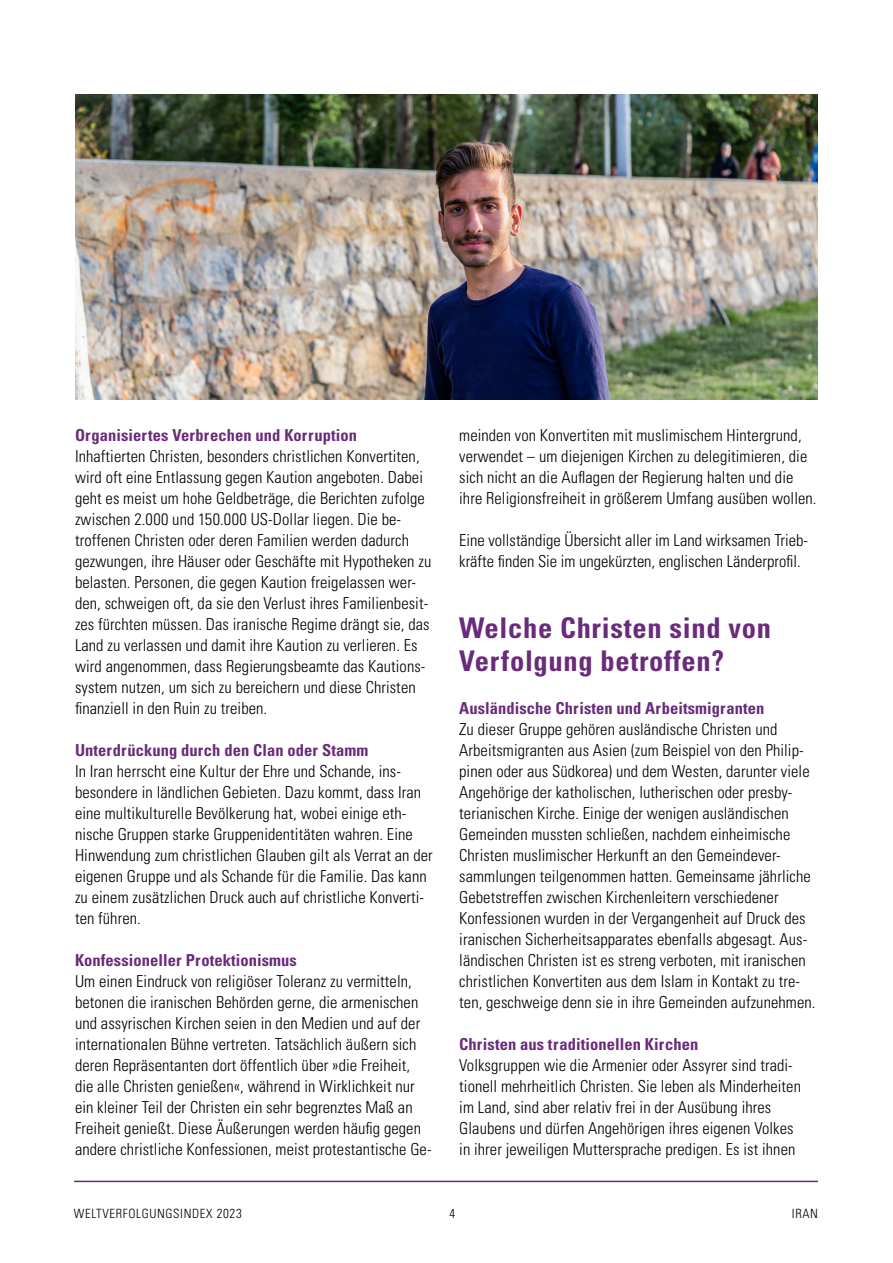
<style>
.page{position:relative;width:893px;height:1263px;background:#fff}
.page>*{position:absolute;margin:0;border:0;box-sizing:border-box;transform-origin:0 0}
.t1{font:700 condensed 28.5px/33px "Univers LT Std";letter-spacing:.025em;color:#692b7a}
.t2{font:300 condensed 16.5px/21px "Univers LT Std";letter-spacing:.005em;color:#000}
.t3{font:700 condensed 16.5px "Univers LT Std";letter-spacing:.005em;color:#692b7a}
.t4{font:300 condensed 12.75px "Univers LT Std";letter-spacing:.05em;color:#000}
.s1{font-size:13.05px}
</style>
<div class="page">
<hr style="left:74px;top:1181px;width:744px;height:1px;background:#692b7a">
<img style="left:75px;top:95px;width:743px;height:304px">
<p class="t3" style="left:75px;top:425px;width:283px">Organisiertes Verbrechen und Korruption</p>
<p class="t2" style="left:75px;top:446px;width:358px">Inhaftierten Christen, besonders christlichen Konvertiten, wird oft eine Entlassung gegen Kaution angeboten. Dabei geht es meist um hohe Geldbeträge, die Berichten zufolge zwischen 2.000 und 150.000 US-Dollar liegen. Die be&shy;troffenen Christen oder deren Familien werden dadurch gezwungen, ihre Häuser oder Geschäfte mit Hypotheken zu belasten. Personen, die gegen Kaution freigelassen wer&shy;den, schweigen oft, da sie den Verlust ihres Familienbesit&shy;zes fürchten müssen. Das iranische Regime drängt sie, das Land zu verlassen und damit ihre Kaution zu verlieren. Es wird angenommen, dass Regierungsbeamte das Kautions&shy;system nutzen, um sich zu bereichern und diese Christen finanziell in den Ruin zu treiben.</p>
<p class="t3" style="left:75px;top:740px;width:295px">Unterdrückung durch den Clan oder Stamm</p>
<p class="t2" style="left:75px;top:761px;width:359px">In Iran herrscht eine Kultur der Ehre und Schande, ins&shy;besondere in ländlichen Gebieten. Dazu kommt, dass Iran eine multikulturelle Bevölkerung hat, wobei einige eth&shy;nische Gruppen starke Gruppenidentitäten wahren. Eine Hinwendung zum christlichen Glauben gilt als Verrat an der eigenen Gruppe und als Schande für die Familie. Das kann zu einem zusätzlichen Druck auch auf christliche Konverti&shy;ten führen.</p>
<p class="t3" style="left:75px;top:950px;width:223px">Konfessioneller Protektionismus</p>
<p class="t2" style="left:75px;top:971px;width:358px">Um einen Eindruck von religiöser Toleranz zu vermitteln, betonen die iranischen Behörden gerne, die armenischen und assyrischen Kirchen seien in den Medien und auf der internationalen Bühne vertreten. Tatsächlich äußern sich deren Repräsentanten dort öffentlich über »die Freiheit, die alle Christen genießen«, während in Wirklichkeit nur ein kleiner Teil der Christen ein sehr begrenztes Maß an Freiheit genießt. Diese Äußerungen werden häufig gegen andere christliche Konfessionen, meist protestantische Ge-</p>
<p class="t2" style="left:459px;top:425px;width:359px">meinden von Konvertiten mit muslimischem Hintergrund, verwendet – um diejenigen Kirchen zu delegitimieren, die sich nicht an die Auflagen der Regierung halten und die ihre Religionsfreiheit in größerem Umfang ausüben wollen.</p>
<p class="t2" style="left:459px;top:530px;width:350px">Eine vollständige Übersicht aller im Land wirksamen Trieb&shy;kräfte finden Sie im ungekürzten, englischen Länderprofil.</p>
<h1 class="t1" style="left:459px;top:612px;width:313px">Welche Christen sind von<br>Verfolgung betroffen?</h1>
<p class="t3" style="left:459px;top:698px;width:306px">Ausländische Christen und Arbeitsmigranten</p>
<p class="t2" style="left:459px;top:719px;width:358px">Zu dieser Gruppe gehören ausländische Christen und Arbeitsmigranten aus Asien (zum Beispiel von den Philip&shy;pinen oder aus Südkorea) und dem Westen, darunter viele Angehörige der katholischen, lutherischen oder presby&shy;terianischen Kirche. Einige der wenigen ausländischen Gemeinden mussten schließen, nachdem einheimische Christen muslimischer Herkunft an den Gemeindever&shy;sammlungen teilgenommen hatten. Gemeinsame jährliche Gebetstreffen zwischen Kirchenleitern verschiedener Konfessionen wurden in der Vergangenheit auf Druck des iranischen Sicherheitsapparates ebenfalls abgesagt. Aus&shy;ländischen Christen ist es streng verboten, mit iranischen christlichen Konvertiten aus dem Islam in Kontakt zu tre&shy;ten, geschweige denn sie in ihre Gemeinden aufzunehmen.</p>
<p class="t3" style="left:459px;top:1034px;width:241px">Christen aus traditionellen Kirchen</p>
<p class="t2" style="left:459px;top:1055px;width:343px">Volksgruppen wie die Armenier oder Assyrer sind tradi&shy;tionell mehrheitlich Christen. Sie leben als Minderheiten im Land, sind aber relativ frei in der Ausübung ihres Glaubens und dürfen Angehörigen ihres eigenen Volkes in ihrer jeweiligen Muttersprache predigen. Es ist ihnen</p>
<p class="t4" style="left:74px;top:1206px;width:169px">WELTVERFOLGUNGSINDEX <span class="s1">2023</span></p>
<p class="t4" style="left:449px;top:1206px;width:7px">4</p>
<p class="t4" style="left:792px;top:1206px;width:27px">IRAN</p>
</div>
